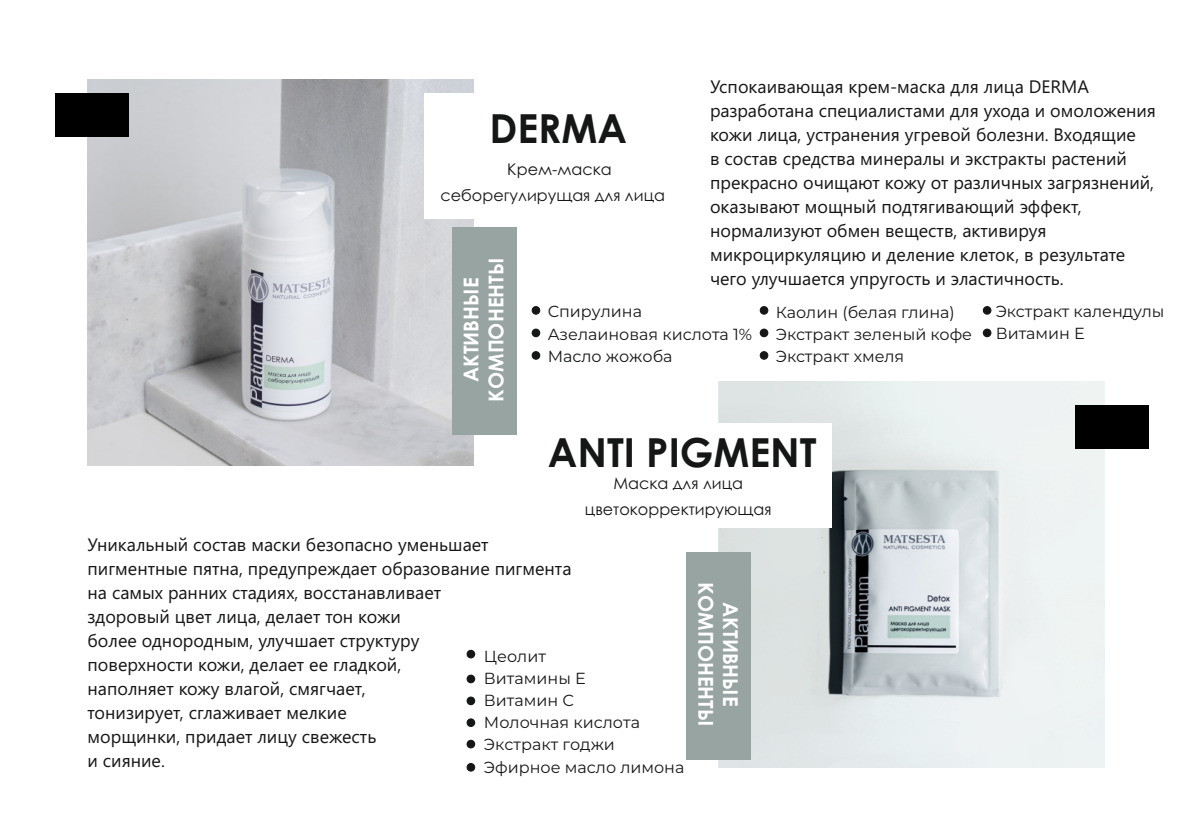
<style>
.page{position:relative;width:1191px;height:840px;background:#fff}
.page>*{position:absolute;margin:0;border:0;box-sizing:border-box;transform-origin:0 0}
.t1{font:700 40px "Century Gothic";color:#151616}
.t2{font:700 20.4px/24.8px "Century Gothic";color:#fff;text-align:center}
.t3{font:18px/24px "Segoe UI";color:#151616}
.t4{font:16px/22px "Montserrat";color:#151616}
.t5{font:16px/26.6px "Century Gothic";color:#151616}
</style>
<div class="page">
<img style="left:88px;top:79px;width:385px;height:386px">
<div style="left:424px;top:93px;width:70px;height:126px;background:#fff"></div>
<div style="left:452px;top:227px;width:64px;height:208px;background:#98a4a2"></div>
<div style="left:55px;top:93px;width:73px;height:43px;background:#000"></div>
<div style="left:531px;top:306px;width:9px;height:8px;background:#151616;border:1px solid #151616;border-radius:50%"></div>
<div style="left:531px;top:328px;width:9px;height:9px;background:#151616;border:1px solid #151616;border-radius:50%"></div>
<div style="left:531px;top:351px;width:9px;height:8px;background:#151616;border:1px solid #151616;border-radius:50%"></div>
<div style="left:466px;top:649px;width:9px;height:9px;background:#151616;border:1px solid #151616;border-radius:50%"></div>
<div style="left:466px;top:674px;width:9px;height:9px;background:#151616;border:1px solid #151616;border-radius:50%"></div>
<div style="left:466px;top:696px;width:9px;height:8px;background:#151616;border:1px solid #151616;border-radius:50%"></div>
<div style="left:466px;top:718px;width:9px;height:8px;background:#151616;border:1px solid #151616;border-radius:50%"></div>
<div style="left:466px;top:739px;width:9px;height:9px;background:#151616;border:1px solid #151616;border-radius:50%"></div>
<div style="left:759px;top:306px;width:9px;height:8px;background:#151616;border:1px solid #151616;border-radius:50%"></div>
<div style="left:759px;top:328px;width:9px;height:9px;background:#151616;border:1px solid #151616;border-radius:50%"></div>
<div style="left:759px;top:351px;width:9px;height:8px;background:#151616;border:1px solid #151616;border-radius:50%"></div>
<div style="left:982px;top:306px;width:9px;height:8px;background:#151616;border:1px solid #151616;border-radius:50%"></div>
<div style="left:982px;top:328px;width:9px;height:9px;background:#151616;border:1px solid #151616;border-radius:50%"></div>
<img style="left:718px;top:381px;width:386px;height:386px">
<div style="left:661px;top:422px;width:170px;height:105px;background:#fff"></div>
<div style="left:686px;top:551px;width:64px;height:208px;background:#98a4a2"></div>
<div style="left:1075px;top:405px;width:73px;height:43px;background:#000"></div>
<div style="left:466px;top:762px;width:9px;height:9px;background:#151616;border:1px solid #151616;border-radius:50%"></div>
<p class="t3" style="left:710px;top:76px;width:447px">Успокаивающая крем-маска для лица DERMA разработана специалистами для ухода и омоложения кожи лица, устранения угревой болезни. Входящие<br>в состав средства минералы и экстракты растений прекрасно очищают кожу от различных загрязнений, оказывают мощный подтягивающий эффект, нормализуют обмен веществ, активируя микроциркуляцию и деление клеток, в результате чего улучшается упругость и эластичность.</p>
<p class="t4" style="left:547px;top:300px;width:206px">Спирулина<br>Азелаиновая кислота 1%<br>Масло жожоба</p>
<h1 class="t1" style="left:489px;top:113px;width:139px">DERMA</h1>
<p class="t5" style="left:440px;top:157px;width:226px;text-indent:67px">Крем-маска себорегулирущая для лица</p>
<p class="t2" style="left:461px;top:401px;width:145px;rotate:-90deg">АКТИВНЫЕ<br>КОМПОНЕНТЫ</p>
<p class="t4" style="left:776px;top:301px;width:198px">Каолин (белая глина)<br>Экстракт зеленый кофе<br>Экстракт хмеля</p>
<p class="t4" style="left:995px;top:300px;width:170px">Экстракт календулы<br>Витамин Е</p>
<h1 class="t1" style="left:548px;top:436px;width:270px">ANTI PIGMENT</h1>
<p class="t5" style="left:585px;top:471px;width:188px;line-height:25.8px;text-align:center">Маска для лица цветокорректирующая</p>
<p class="t3" style="left:88px;top:534px;width:485px">Уникальный состав маски безопасно уменьшает пигментные пятна, предупреждает образование пигмента на самых ранних стадиях, восстанавливает<br>здоровый цвет лица, делает тон кожи<br>более однородным, улучшает структуру<br>поверхности кожи, делает ее гладкой,<br>наполняет кожу влагой, смягчает,<br>тонизирует, сглаживает мелкие<br>морщинки, придает лицу свежесть<br>и сияние.</p>
<p class="t4" style="left:484px;top:645px;width:202px">Цеолит<br>Витамины Е<br>Витамин С<br>Молочная кислота<br>Экстракт годжи<br>Эфирное масло лимона</p>
<p class="t2" style="left:741px;top:582px;width:145px;rotate:90deg">АКТИВНЫЕ<br>КОМПОНЕНТЫ</p>
</div>
